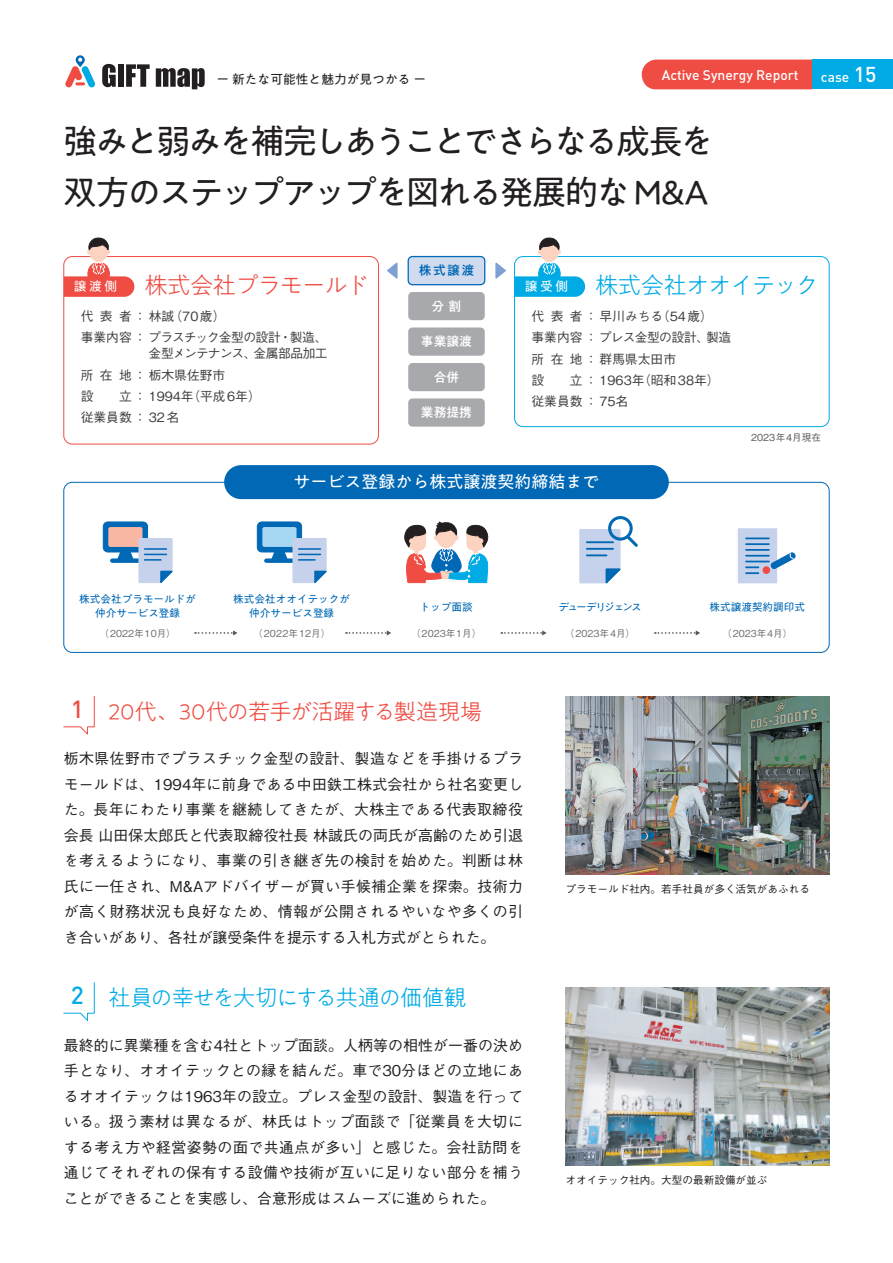
<style>
.page{position:relative;width:893px;height:1263px;background:#fff}
.page>*{position:absolute;margin:0;border:0;box-sizing:border-box;transform-origin:0 0}
.t1{font:34.05px/51px "PA1 Gothic Std";letter-spacing:-.085em;color:#231f20}
.t2{font:500 24.45px "DIN Pro";color:#ef4d44}
.t3{font:500 24.45px "DIN Pro";color:#00abe5}
.t4{font:300 23.4px "PA1 Gothic Std";letter-spacing:-.045em;color:#ef4d44}
.t5{font:300 23.4px "PA1 Gothic Std";letter-spacing:-.055em;color:#00abe5}
.t6{font:300 22.35px "PA1 Gothic Std";letter-spacing:-.03em;color:#ef4d44}
.t7{font:300 22.35px "PA1 Gothic Std";letter-spacing:-.06em;color:#00abe5}
.t8{font:500 21.3px "DIN Pro";color:#fff}
.t9{font:16.95px "PA1 Gothic Std";color:#fff}
.t10{font:500 14.85px/25.5px "Gothic BBB Pro";color:#231f20;text-align:justify}
.t11{font:500 13.8px "DIN Pro";color:#fff}
.t12{font:500 12.75px/21.3px "Gothic BBB Pro";color:#3e3e3f}
.t13{font:500 12.75px/21.3px "Gothic BBB Pro";letter-spacing:-.03em;color:#3e3e3f}
.t14{font:12.75px "PA1 Gothic Std";color:#231f20}
.t15{font:500 12.75px "PA1 Gothic Std";color:#fff}
.t16{font:500 12.75px "Gothic BBB Pro";letter-spacing:-.065em;color:#3e3e3f}
.t17{font:12.75px "PA1 Gothic Std";letter-spacing:.2em;color:#fff}
.t18{font:500 12.75px "PA1 Gothic Std";color:#0168b5}
.t19{font:10.65px/13.8px "PA1 Gothic Std";color:#0168b5;text-align:center}
.t20{font:500 10.65px "Gothic BBB Pro";color:#231f20}
.t21{font:10.65px "PA1 Gothic Std";letter-spacing:-.15em;color:#0168b5}
.t22{font:500 9.6px "Gothic BBB Pro";color:#6c6d70}
.t23{font:500 9.6px "Gothic BBB Pro";letter-spacing:.02em;color:#6c6d70}
.t24{font:500 9.6px "Gothic BBB Pro";color:#57585a}
</style>
<div class="page">
<div style="left:514px;top:256px;width:316px;height:171px;border:1px solid #00abe5;border-radius:9px"></div>
<div style="left:63px;top:256px;width:316px;height:188px;border:1px solid #ef4d44;border-radius:9px"></div>
<svg style="left:387px;top:262px;width:11px;height:17px"></svg>
<svg style="left:495px;top:262px;width:11px;height:17px"></svg>
<svg style="left:102px;top:64px;width:14px;height:23px"></svg>
<div style="left:118px;top:64px;width:6px;height:23px;background:#231f20"></div>
<svg style="left:126px;top:64px;width:24px;height:23px"></svg>
<svg style="left:156px;top:68px;width:49px;height:21px"></svg>
<svg style="left:65px;top:55px;width:30px;height:32px"></svg>
<svg style="left:63px;top:696px;width:32px;height:39px"></svg>
<svg style="left:63px;top:982px;width:32px;height:39px"></svg>
<svg style="left:64px;top:237px;width:70px;height:60px"></svg>
<svg style="left:514px;top:237px;width:71px;height:60px"></svg>
<div style="left:408px;top:257px;width:77px;height:28px;background:#d1dbef;border-radius:4px"></div>
<div style="left:408px;top:256px;width:77px;height:29px;border:1px solid #0168b5;border-radius:4px"></div>
<div style="left:408px;top:292px;width:77px;height:28px;background:#a8a9ad;border-radius:4px"></div>
<div style="left:408px;top:327px;width:77px;height:29px;background:#a8a9ad;border-radius:4px"></div>
<div style="left:408px;top:363px;width:77px;height:28px;background:#a8a9ad;border-radius:4px"></div>
<div style="left:408px;top:398px;width:77px;height:29px;background:#a8a9ad;border-radius:4px"></div>
<img style="left:566px;top:696px;width:263px;height:179px">
<img style="left:566px;top:987px;width:263px;height:179px">
<div style="left:63px;top:482px;width:767px;height:171px;border:1px solid #0168b5;border-radius:9px"></div>
<div style="left:103px;top:522px;width:45px;height:30px;background:#0168b5;border-radius:5px"></div>
<div style="left:103px;top:521px;width:45px;height:31px;border:1px solid #0168b5;border-radius:5px"></div>
<div style="left:108px;top:527px;width:34px;height:20px;background:#f9b6a3;border-radius:2px"></div>
<hr style="left:111px;top:559px;width:29px;height:3px;background:#0168b5;border-radius:2px">
<div style="left:110px;top:558px;width:31px;height:5px;border:1px solid #0168b5;border-radius:2px"></div>
<svg style="left:116px;top:537px;width:57px;height:46px"></svg>
<div style="left:257px;top:522px;width:45px;height:30px;background:#0168b5;border-radius:5px"></div>
<div style="left:257px;top:521px;width:45px;height:31px;border:1px solid #0168b5;border-radius:5px"></div>
<div style="left:262px;top:527px;width:35px;height:20px;background:#a6d7f3;border-radius:2px"></div>
<hr style="left:265px;top:559px;width:29px;height:3px;background:#0168b5;border-radius:2px">
<div style="left:264px;top:558px;width:31px;height:5px;border:1px solid #0168b5;border-radius:2px"></div>
<svg style="left:270px;top:537px;width:57px;height:46px"></svg>
<svg style="left:195px;top:630px;width:43px;height:5px"></svg>
<svg style="left:346px;top:630px;width:45px;height:5px"></svg>
<svg style="left:501px;top:630px;width:46px;height:5px"></svg>
<svg style="left:655px;top:630px;width:45px;height:5px"></svg>
<svg style="left:404px;top:522px;width:85px;height:62px"></svg>
<div style="left:737px;top:527px;width:41px;height:57px;background:#c6d2eb"></div>
<div style="left:736px;top:526px;width:43px;height:59px;border:2px solid #fff"></div>
<hr style="left:746px;top:537px;width:23px;height:2px;background:#0168b5">
<hr style="left:746px;top:543px;width:23px;height:2px;background:#0168b5">
<hr style="left:746px;top:549px;width:23px;height:2px;background:#0168b5">
<svg style="left:746px;top:551px;width:50px;height:23px"></svg>
<div style="left:608px;top:516px;width:25px;height:25px;border:3px solid #0168b5;border-radius:50%"></div>
<svg style="left:579px;top:528px;width:59px;height:56px"></svg>
<div style="left:224px;top:465px;width:445px;height:34px;background:#0168b5;border-radius:17px"></div>
<div style="left:641px;top:60px;width:171px;height:29px;background:#ef4d44"></div>
<div style="left:812px;top:60px;width:81px;height:29px;background:#00abe5"></div>
<p class="t14" style="left:217px;top:72px;width:211px">ー新たな可能性と魅力が見つかるー</p>
<p class="t11" style="left:662px;top:65px;width:138px">Active Synergy Report</p>
<h1 class="t1" style="left:63px;top:118px;width:653px">強みと弱みを補完しあうことでさらなる成長を双方のステップアップを図れる発展的な M&amp;A</h1>
<h3 class="t8" style="left:854px;top:60px;width:24px">15</h3>
<p class="t11" style="left:821px;top:67px;width:30px">case</p>
<h3 class="t4" style="left:144px;top:273px;width:226px">株式会社プラモールド</h3>
<p class="t13" style="left:81px;top:304px;width:248px">代表者：林誠<br>事業内容：プラスチック金型の設計・製造、</p>
<p class="t12" style="left:81px;top:362px;width:146px">所在地：栃木県佐野市設</p>
<p class="t17" style="left:74px;top:279px;width:45px">譲渡側</p>
<p class="t12" style="left:170px;top:304px;width:57px">（70歳(</p>
<p class="t16" style="left:149px;top:343px;width:109px">金型メンテナンス、</p>
<p class="t12" style="left:254px;top:341px;width:76px">金属部品加工</p>
<p class="t12" style="left:81px;top:384px;width:181px;text-indent:38px">立： 1994 （年平成6年(従業員数： 32名</p>
<p class="t18" style="left:419px;top:263px;width:57px">株式譲渡</p>
<p class="t15" style="left:419px;top:299px;width:44px">　分割</p>
<p class="t15" style="left:421px;top:334px;width:53px">事業譲渡</p>
<p class="t15" style="left:434px;top:370px;width:27px">合併</p>
<p class="t15" style="left:421px;top:405px;width:53px">業務提携</p>
<h3 class="t5" style="left:595px;top:273px;width:225px">株式会社オオイテック</h3>
<p class="t12" style="left:531px;top:304px;width:179px">代表者：早川みちる<br>事業内容：プレス金型の設計、所在地：群馬県太田市<br>設</p>
<p class="t17" style="left:525px;top:279px;width:45px">譲受側</p>
<p class="t12" style="left:706px;top:304px;width:27px;text-indent:-49px">（54歳(<br>製造</p>
<p class="t12" style="left:531px;top:368px;width:189px;text-indent:38px">立： 1963 （年昭和38年(従業員数： 75名</p>
<p class="t24" style="left:751px;top:430px;width:71px">2023年4月現在</p>
<p class="t9" style="left:293px;top:472px;width:308px">サービス登録から株式譲渡契約締結まで</p>
<p class="t19" style="left:79px;top:593px;width:118px">株式会社プラモールドが仲介サービス登録</p>
<p class="t19" style="left:233px;top:593px;width:118px">株式会社オオイテックが</p>
<p class="t19" style="left:249px;top:607px;width:87px">仲介サービス登録</p>
<p class="t22" style="left:100px;top:625px;width:78px">（2022年10月）</p>
<p class="t23" style="left:253px;top:625px;width:79px">（2022年12月）</p>
<p class="t19" style="left:420px;top:601px;width:55px">トップ面談</p>
<p class="t22" style="left:411px;top:625px;width:72px">（2023年1月）</p>
<h2 class="t2" style="left:71px;top:693px;width:15px">1</h2>
<h3 class="t6" style="left:108px;top:699px;width:376px">20代、30代の若手が活躍する製造現場</h3>
<p class="t21" style="left:558px;top:600px;width:85px">デューデリジェンス</p>
<p class="t22" style="left:565px;top:625px;width:72px">（2023年4月）</p>
<p class="t19" style="left:709px;top:601px;width:97px">株式譲渡契約調印式</p>
<p class="t22" style="left:722px;top:625px;width:72px">（2023年4月(</p>
<p class="t10" style="left:64px;top:744px;width:461px">栃木県佐野市でプラスチック金型の設計、製造などを手掛けるプラモールドは、1994年に前身である中田鉄工株式会社から社名変更した。長年にわたり事業を継続してきたが、大株主である代表取締役会長山田保太郎氏と代表取締役社長林誠氏の両氏が高齢のため引退を考えるようになり、事業の引き継ぎ先の検討を始めた。判断は林氏に一任され、M&amp;Aアドバイザーが買い手候補企業を探索。技術力が高く財務状況も良好なため、情報が公開されるやいなや多くの引き合いがあり、各社が譲受条件を提示する入札方式がとられた。</p>
<h2 class="t3" style="left:71px;top:979px;width:15px">2</h2>
<h3 class="t7" style="left:108px;top:985px;width:360px">社員の幸せを大切にする共通の価値観</h3>
<p class="t10" style="left:64px;top:1030px;width:461px">最終的に異業種を含む4社とトップ面談。人柄等の相性が一番の決め手となり、オオイテックとの縁を結んだ。車で30分ほどの立地にあるオオイテックは1963年の設立。プレス金型の設計、製造を行っている。扱う素材は異なるが、林氏はトップ面談で「従業員を大切にする考え方や経営姿勢の面で共通点が多い」と感じた。会社訪問を通じてそれぞれの保有する設備や技術が互いに足りない部分を補うことができることを実感し、合意形成はスムーズに進められた。</p>
<p class="t20" style="left:566px;top:880px;width:246px">プラモールド社内。若手社員が多く活気があふれる</p>
<p class="t20" style="left:566px;top:1171px;width:203px">オオイテック社内。大型の最新設備が並ぶ</p>
</div>
